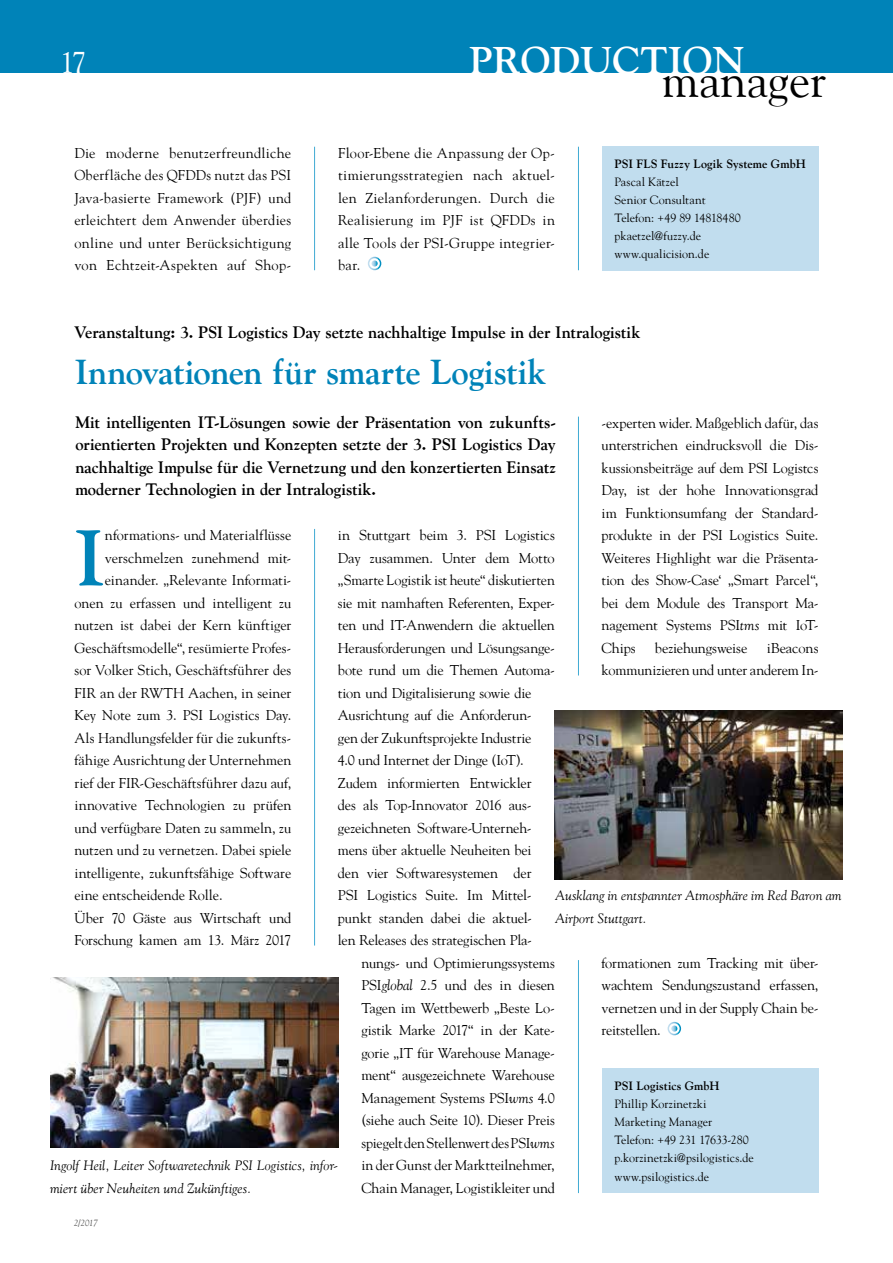
<style>
.page{position:relative;width:893px;height:1263px;background:#fff}
.page>*{position:absolute;margin:0;border:0;box-sizing:border-box;transform-origin:0 0}
.t1{font:700 77.85px "Goudy";color:#0083b8}
.t2{font:47.7px "Goudy";color:#000}
.t3{font:700 38.4px "Goudy";color:#fff}
.t4{font:700 34.5px "Goudy";letter-spacing:-.005em;color:#0083b8}
.t5{font:30px "Goudy";color:#fff}
.t6{font:700 16.5px/22.5px "Goudy";color:#000;text-align:justify}
.t7{font:14.25px/22.5px "Goudy";letter-spacing:-.005em;color:#000;text-align:justify}
.t8{font:italic 13.5px/22.5px "Goudy";letter-spacing:.01em;color:#000}
.t9{font:12px/18px "Goudy";letter-spacing:.005em;color:#000}
.t10{font:700 12px "Goudy";letter-spacing:.005em;color:#000}
.t11{font:italic 9px "Goudy";color:#565655}
.s1{font-style:italic}
</style>
<div class="page">
<div style="left:0;top:0;width:893px;height:72px;background:#0083b8"></div>
<hr style="left:314px;top:529px;width:1px;height:416px;background:#40aad3">
<hr style="left:578px;top:960px;width:1px;height:233px;background:#40aad3">
<div style="left:668px;top:1022px;width:13px;height:13px;border:2px solid #fff;border-radius:50%"></div>
<svg style="left:671px;top:1025px;width:6px;height:7px"></svg>
<img style="left:50px;top:977px;width:288px;height:171px">
<img style="left:555px;top:711px;width:288px;height:168px">
<div style="left:602px;top:1068px;width:216px;height:125px;background:#c1ddee"></div>
<hr style="left:578px;top:417px;width:1px;height:258px;background:#40aad3">
<div style="left:602px;top:147px;width:217px;height:124px;background:#c1ddee"></div>
<div style="left:368px;top:257px;width:13px;height:13px;border:2px solid #fff;border-radius:50%"></div>
<svg style="left:372px;top:260px;width:6px;height:7px"></svg>
<hr style="left:314px;top:147px;width:1px;height:123px;background:#40aad3">
<hr style="left:578px;top:147px;width:1px;height:123px;background:#40aad3">
<h3 class="t5" style="left:60px;top:44px;width:28px">17</h3>
<h3 class="t3" style="left:469px;top:37px;width:277px">PRODUCTION</h3>
<h2 class="t2" style="left:662px;top:51px;width:166px">manager</h2>
<p class="t7" style="left:74px;top:141px;width:218px">Die moderne benutzerfreundliche Oberfläche des QFDDs nutzt das PSI Java-basierte Framework (PJF) und erleichtert dem Anwender überdies online und unter Berücksichtigung von Echtzeit-Aspekten auf Shop-</p>
<p class="t7" style="left:338px;top:141px;width:218px">Floor-Ebene die Anpassung der Op&shy;timierungsstrategien nach aktuel&shy;len Zielanforderungen. Durch die Realisierung im PJF ist QFDDs in alle Tools der PSI-Gruppe integrier&shy;bar.</p>
<p class="t10" style="left:614px;top:157px;width:193px">PSI FLS Fuzzy Logik Systeme GmbH</p>
<p class="t9" style="left:614px;top:173px;width:128px">Pascal Kätzel<br>Senior Consultant<br>Telefon: +49 89 14818480 pkaetzel@fuzzy.de www.qualicision.de</p>
<p class="t6" style="left:74px;top:321px;width:568px">Veranstaltung: 3. PSI Logistics Day setzte nachhaltige Impulse in der Intralogistik</p>
<h3 class="t4" style="left:75px;top:351px;width:473px">Innovationen für smarte Logistik</h3>
<p class="t6" style="left:75px;top:410px;width:482px">Mit intelligenten IT-Lösungen sowie der Präsentation von zukunfts&shy;orientierten Projekten und Konzepten setzte der 3. PSI Logistics Day nachhaltige Impulse für die Vernetzung und den konzertierten Einsatz moderner Technologien in der Intralogistik.</p>
<h1 class="t1" style="left:75px;top:510px;width:32px">I</h1>
<p class="t7" style="left:105px;top:524px;width:188px">nformations- und Materialflüsse</p>
<p class="t7" style="left:602px;top:411px;width:218px">-experten wider. Maßgeblich dafür, das unterstrichen eindrucksvoll die Dis&shy;kussionsbeiträge auf dem PSI Logistcs Day, ist der hohe Innovationsgrad im Funktionsumfang der Standard&shy;produkte in der PSI Logistics Suite.<br>Weiteres Highlight war die Präsenta&shy;tion des Show-Case‘ „Smart Parcel“, bei dem Module des Transport Ma&shy;nagement Systems PSI<span class="s1">tms</span> mit IoT-Chips</p>
<p class="t7" style="left:338px;top:524px;width:218px;text-align:left">in Stuttgart beim 3. PSI Logistics Day zusammen. Unter dem Motto „Smarte Logistik ist heute“ diskutierten sie mit namhaften Referenten, Exper&shy;ten und IT-Anwendern die aktuellen Herausforderungen und Lösungsange&shy;bote rund um die Themen Automa&shy;tion und Digitalisierung sowie die Ausrichtung auf die Anforderun&shy;gen der Zukunftsprojekte Industrie<br>4.0 und Internet der Dinge (IoT).<br>Zudem informierten Entwickler<br>des als Top-Innovator 2016 aus&shy;gezeichneten Software-Unterneh&shy;mens über aktuelle Neuheiten bei den vier Softwaresystemen der PSI Logistics Suite. Im Mittel&shy;punkt standen dabei die aktuel-<br>len Releases des strategischen Pla-</p>
<p class="t7" style="left:361px;top:951px;width:195px">nungs- und Optimierungssystems PSI<span class="s1">global</span> 2.5 und des in diesen Tagen im Wettbewerb „Beste Lo&shy;gistik Marke 2017“ in der Kate&shy;gorie „IT für Warehouse Manage&shy;ment“ ausgezeichnete Warehouse Management Systems PSI<span class="s1">wms</span> 4.0 (siehe auch Seite 10). Dieser Preis spiegelt den Stellenwert des PSI<span class="s1">wms </span>in der Gunst der Marktteilnehmer, Chain Manager, Logistikleiter und</p>
<p class="t7" style="left:105px;top:546px;width:188px">verschmelzen zunehmend mit-</p>
<p class="t7" style="left:105px;top:569px;width:188px">einander. „Relevante Informati-</p>
<p class="t7" style="left:74px;top:591px;width:218px">onen zu erfassen und intelligent zu</p>
<p class="t7" style="left:74px;top:614px;width:218px">nutzen ist dabei der Kern künftiger</p>
<p class="t7" style="left:75px;top:636px;width:218px">Geschäftsmodelle“, resümierte Profes-</p>
<p class="t7" style="left:75px;top:659px;width:218px">sor Volker Stich, Geschäftsführer des</p>
<p class="t7" style="left:75px;top:681px;width:218px">FIR an der RWTH Aachen, in seiner</p>
<p class="t7" style="left:75px;top:704px;width:218px">Key Note zum 3. PSI Logistics Day.</p>
<p class="t7" style="left:75px;top:726px;width:218px">Als Handlungsfelder für die zukunfts-</p>
<p class="t7" style="left:75px;top:749px;width:218px">fähige Ausrichtung der Unternehmen</p>
<p class="t7" style="left:75px;top:771px;width:218px">rief der FIR-Geschäftsführer dazu auf,</p>
<p class="t7" style="left:75px;top:794px;width:218px">innovative Technologien zu prüfen</p>
<p class="t7" style="left:75px;top:816px;width:218px">und verfügbare Daten zu sammeln, zu</p>
<p class="t7" style="left:75px;top:839px;width:218px">nutzen und zu vernetzen. Dabei spiele</p>
<p class="t7" style="left:75px;top:861px;width:218px">intelligente, zukunftsfähige Software</p>
<p class="t7" style="left:75px;top:884px;width:150px">eine entscheidende Rolle.</p>
<p class="t7" style="left:75px;top:906px;width:218px">Über 70 Gäste aus Wirtschaft und</p>
<p class="t7" style="left:75px;top:929px;width:218px">Forschung kamen am 13. März 2017</p>
<p class="t7" style="left:655px;top:636px;width:94px">beziehungsweise</p>
<p class="t7" style="left:602px;top:636px;width:218px;text-align:right">iBeacons<br>kommunizieren und unter anderem In-</p>
<p class="t8" style="left:555px;top:884px;width:288px">Ausklang in entspannter Atmosphäre im Red Baron am<br>Airport Stuttgart.</p>
<p class="t7" style="left:602px;top:951px;width:218px">formationen zum Tracking mit über&shy;wachtem Sendungszustand erfassen, vernetzen und in der Supply Chain be&shy;reitstellen.</p>
<p class="t10" style="left:614px;top:1079px;width:107px">PSI Logistics GmbH</p>
<p class="t9" style="left:614px;top:1095px;width:141px">Phillip Korzinetzki<br>Marketing Manager<br>Telefon: +49 231 17633-280 p.korzinetzki@psilogistics.de www.psilogistics.de</p>
<p class="t8" style="left:50px;top:1154px;width:289px">Ingolf Heil, Leiter Softwaretechnik PSI Logistics, infor&shy;miert über Neuheiten und Zukünftiges.</p>
<p class="t11" style="left:74px;top:1217px;width:26px">2/2017</p>
</div>
